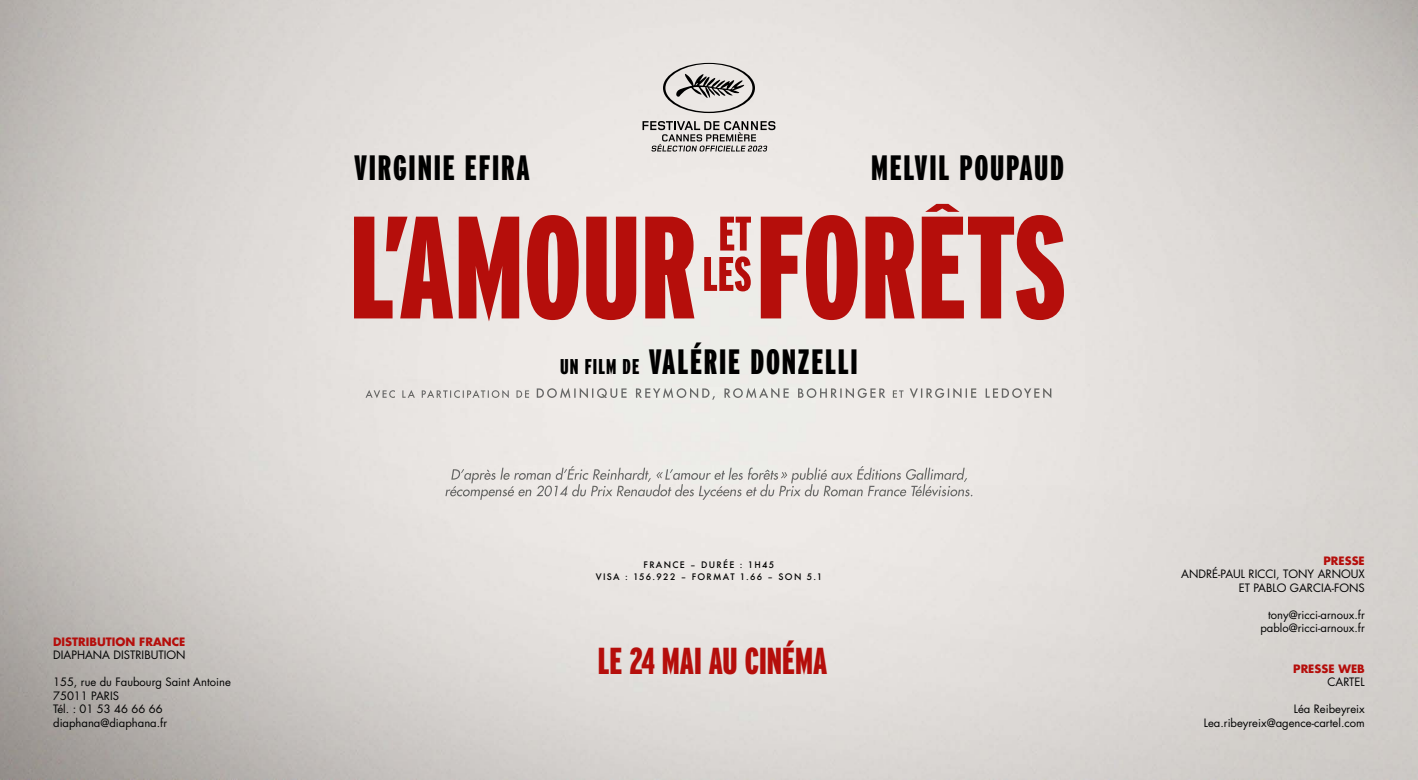
<style>
.page{position:relative;width:1418px;height:780px;background:#fff}
.page>*{position:absolute;margin:0;border:0;box-sizing:border-box;transform-origin:0 0}
.t1{font:900 37.5px "Interstate Compressed";color:#b50e0b}
.t2{font:900 35.25px "Interstate Compressed";letter-spacing:.05em;color:#000}
.t3{font:11.25px/13.5px "Futura Std";color:#000;text-align:right}
.t4{font:700 11.25px "Futura Std";color:#b50e0b}
.t5{font:500 8.75px/12.5px "Futura";letter-spacing:.15em;color:#000;text-align:center}
.s1{font-size:21.38px}
</style>
<div class="page">
<img style="left:0;top:0;width:1417px;height:780px">
<svg style="left:704px;top:217px;width:47px;height:74px;background:#d48683"></svg>
<svg style="left:760px;top:204px;width:303px;height:116px;background:#cc6c69"></svg>
<svg style="left:354px;top:215px;width:340px;height:106px;background:#c75956"></svg>
<img style="left:365px;top:390px;width:166px;height:8px">
<img style="left:536px;top:388px;width:349px;height:12px">
<img style="left:887px;top:390px;width:18px;height:8px">
<img style="left:909px;top:388px;width:142px;height:10px">
<img style="left:451px;top:466px;width:516px;height:17px">
<img style="left:445px;top:484px;width:527px;height:16px">
<svg style="left:663px;top:63px;width:92px;height:50px;background:#bbb8b6"></svg>
<svg style="left:642px;top:121px;width:133px;height:30px;background:#afacaa"></svg>
<p class="t4" style="left:53px;top:634px;width:134px">DISTRIBUTION FRANCE</p>
<p class="t3" style="left:53px;top:648px;width:134px">DIAPHANA DISTRIBUTION</p>
<p class="t3" style="left:53px;top:675px;width:179px;text-align:left">155, rue du Faubourg Saint Antoine<br>75011 PARIS<br>Tél. : 01 53 46 66 66 diaphana@diaphana.fr</p>
<h2 class="t2" style="left:354px;top:148px;width:177px">VIRGINIE EFIRA</h2>
<h2 class="t2" style="left:871px;top:148px;width:194px">MELVIL POUPAUD</h2>
<h2 class="t2" style="left:560px;top:342px;width:299px"><span class="s1">UN FILM DE</span> VALÉRIE DONZELLI</h2>
<p class="t5" style="left:596px;top:558px;width:228px">FRANCE – DURÉE : 1H45<br>VISA : 156.922 – FORMAT 1.66 – SON 5.1</p>
<h1 class="t1" style="left:598px;top:640px;width:231px">LE 24 MAI AU CINÉMA</h1>
<p class="t4" style="left:1323px;top:553px;width:43px">PRESSE</p>
<p class="t3" style="left:1181px;top:567px;width:185px">ANDRÉ-PAUL RICCI, TONY ARNOUX<br>ET PABLO GARCIA-FONS</p>
<p class="t3" style="left:1260px;top:608px;width:106px">tony@ricci-arnoux.fr pablo@ricci-arnoux.fr</p>
<p class="t4" style="left:1293px;top:661px;width:73px">PRESSE WEB</p>
<p class="t3" style="left:1327px;top:675px;width:39px">CARTEL</p>
<p class="t3" style="left:1203px;top:702px;width:162px">Léa Reibeyreix<br>Lea.ribeyreix@agence-cartel.com</p>
</div>
